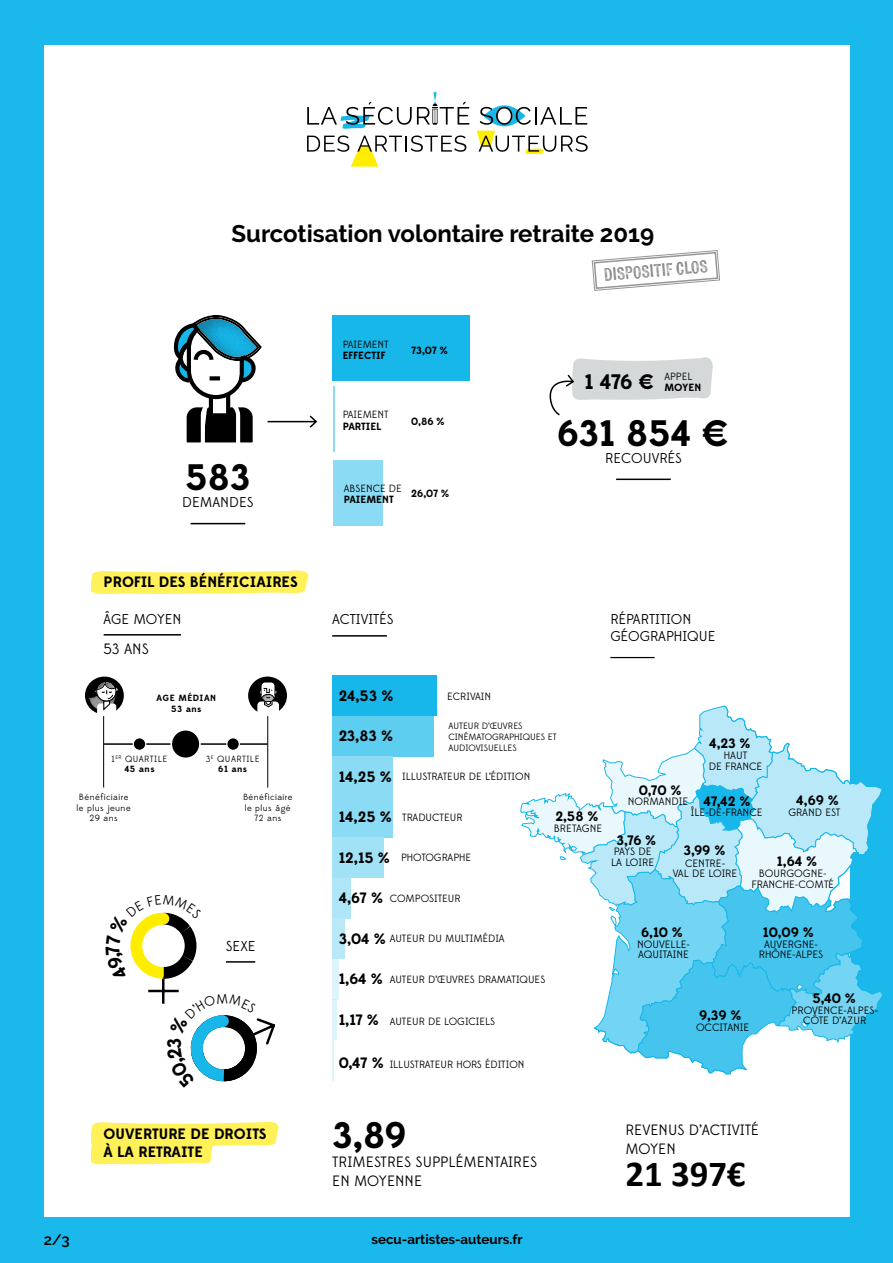
<style>
.page{position:relative;width:893px;height:1263px;background:#1bb8eb}
.page>*{position:absolute;margin:0;border:0;box-sizing:border-box;transform-origin:0 0}
.t1{font:700 36.75px "Edmondsans";color:#000}
.t2{font:700 36.75px "Calibri";color:#000}
.t3{font:700 24px "Raleway";color:#000}
.t4{font:700 21px "Edmondsans";color:#000}
.t5{font:18px "Kiln Sans";color:#808080}
.t6{font:700 15px/18px "Edmondsans";color:#000}
.t7{font:15px/18.8px "Edmondsans";color:#000}
.t8{font:600 15px "Raleway";color:#000}
.t9{font:14.25px/17.1px "Edmondsans";color:#000}
.t10{font:700 13.65px "Edmondsans";color:#000}
.t11{font:700 13.35px "Raleway";color:#000}
.t12{font:10.65px/10.6px "Edmondsans";color:#000;text-align:center}
.t13{font:10.5px "Edmondsans";color:#000}
.t14{font:700 10.5px "Edmondsans";color:#000}
.t15{font:9.15px/10.9px "Edmondsans";color:#000}
.t16{font:9px/10.5px "Edmondsans";letter-spacing:.05em;color:#000;text-align:center}
.t17{font:700 9px/10.5px "Edmondsans";letter-spacing:.05em;color:#000;text-align:center}
.s1{font-weight:700}
.s2{font-size:10.35px}
</style>
<div class="page">
<div style="left:44px;top:46px;width:805px;height:1171px;background:#fff"></div>
<svg style="left:307px;top:92px;width:162px;height:37px"></svg>
<svg style="left:307px;top:135px;width:159px;height:32px"></svg>
<svg style="left:477px;top:105px;width:111px;height:49px"></svg>
<svg style="left:91px;top:570px;width:218px;height:24px;background:#fff269"></svg>
<svg style="left:91px;top:1121px;width:188px;height:43px"></svg>
<hr style="left:191px;top:523px;width:54px;height:1px;background:#000">
<hr style="left:616px;top:479px;width:55px;height:1px;background:#000">
<svg style="left:173px;top:315px;width:89px;height:128px"></svg>
<div style="left:333px;top:460px;width:49px;height:65px;background:#8bdbf5"></div>
<hr style="left:333px;top:386px;width:2px;height:66px;background:#8bdbf5">
<div style="left:332px;top:315px;width:138px;height:65px;background:#17b7ea"></div>
<svg style="left:549px;top:357px;width:164px;height:59px"></svg>
<hr style="left:332px;top:635px;width:55px;height:2px;background:#000">
<hr style="left:104px;top:634px;width:77px;height:1px;background:#000">
<hr style="left:226px;top:961px;width:29px;height:2px;background:#000">
<div style="left:332px;top:675px;width:105px;height:41px;background:#17b7ea"></div>
<div style="left:332px;top:716px;width:102px;height:40px;background:#5dcdf0"></div>
<div style="left:332px;top:756px;width:61px;height:41px;background:#8bdbf5"></div>
<div style="left:332px;top:797px;width:61px;height:40px;background:#8bdbf5"></div>
<div style="left:332px;top:837px;width:52px;height:41px;background:#a2e2f7"></div>
<div style="left:332px;top:878px;width:19px;height:40px;background:#aee6f8"></div>
<div style="left:332px;top:918px;width:13px;height:41px;background:#b9e9f9"></div>
<div style="left:332px;top:959px;width:7px;height:40px;background:#dcf4fc"></div>
<div style="left:332px;top:999px;width:5px;height:41px;background:#dcf4fc"></div>
<hr style="left:332px;top:1040px;width:2px;height:40px;background:#b9e9f9">
<hr style="left:610px;top:657px;width:45px;height:1px;background:#000">
<svg style="left:520px;top:792px;width:74px;height:237px"></svg>
<svg style="left:594px;top:705px;width:288px;height:369px"></svg>
<hr style="left:162px;top:976px;width:2px;height:28px;background:#000">
<hr style="left:148px;top:990px;width:31px;height:2px;background:#000">
<hr style="left:268px;top:421px;width:48px;height:1px;background:#000">
<svg style="left:308px;top:415px;width:9px;height:13px"></svg>
<svg style="left:592px;top:250px;width:128px;height:41px"></svg>
<hr style="left:104px;top:743px;width:164px;height:2px;background:#000">
<div style="left:171px;top:730px;width:29px;height:28px;background:#000;border-radius:50%"></div>
<div style="left:170px;top:729px;width:31px;height:30px;border:2px solid #fff;border-radius:50%"></div>
<div style="left:133px;top:738px;width:13px;height:12px;background:#000;border-radius:50%"></div>
<div style="left:133px;top:737px;width:13px;height:14px;border:1px solid #fff;border-radius:50%"></div>
<div style="left:227px;top:738px;width:12px;height:12px;background:#000;border-radius:50%"></div>
<div style="left:226px;top:737px;width:14px;height:14px;border:1px solid #fff;border-radius:50%"></div>
<hr style="left:103px;top:710px;width:1px;height:77px;background:#000">
<hr style="left:267px;top:710px;width:1px;height:77px;background:#000">
<svg style="left:119px;top:700px;width:4px;height:4px"></svg>
<svg style="left:86px;top:689px;width:1px;height:15px"></svg>
<div style="left:94px;top:683px;width:31px;height:17px;background:#000"></div>
<svg style="left:87px;top:682px;width:32px;height:31px"></svg>
<svg style="left:91px;top:678px;width:34px;height:11px"></svg>
<div style="left:83px;top:675px;width:43px;height:41px;border:2px solid #fff;border-radius:50%"></div>
<svg style="left:247px;top:676px;width:41px;height:39px"></svg>
<svg style="left:249px;top:682px;width:37px;height:20px"></svg>
<svg style="left:257px;top:681px;width:22px;height:32px"></svg>
<div style="left:246px;top:675px;width:43px;height:41px;border:2px solid #fff;border-radius:50%"></div>
<svg style="left:130px;top:912px;width:67px;height:73px"></svg>
<svg style="left:190px;top:1015px;width:85px;height:67px"></svg>
<h2 class="t3" style="left:231px;top:220px;width:424px">Surcotisation volontaire retraite 2019</h2>
<h1 class="t1" style="left:185px;top:455px;width:67px">583</h1>
<h3 class="t9" style="left:182px;top:494px;width:73px">DEMANDES</h3>
<p class="t13" style="left:343px;top:338px;width:48px">PAIEMENT</p>
<p class="t14" style="left:343px;top:349px;width:44px">EFFECTIF</p>
<p class="t13" style="left:343px;top:409px;width:48px">PAIEMENT</p>
<p class="t14" style="left:343px;top:420px;width:40px">PARTIEL</p>
<p class="t14" style="left:411px;top:343px;width:38px">73,07 %</p>
<p class="t14" style="left:411px;top:415px;width:35px">0,86 %</p>
<p class="t13" style="left:344px;top:482px;width:59px">ABSENCE DE</p>
<p class="t14" style="left:344px;top:493px;width:52px">PAIEMENT</p>
<p class="t14" style="left:411px;top:487px;width:39px">26,07 %</p>
<h3 class="t6" style="left:104px;top:573px;width:195px">PROFIL DES BÉNÉFICIAIRES</h3>
<h3 class="t9" style="left:104px;top:611px;width:79px">ÂGE MOYEN</h3>
<h3 class="t9" style="left:332px;top:611px;width:63px">ACTIVITÉS</h3>
<h3 class="t7" style="left:104px;top:640px;width:47px">53 ANS</h3>
<h3 class="t5" style="left:603px;top:263px;width:106px;rotate:-5deg">DISPOSITIF CLOS</h3>
<h3 class="t4" style="left:584px;top:369px;width:72px">1 476 €</h3>
<p class="t13" style="left:664px;top:370px;width:29px">APPEL</p>
<p class="t14" style="left:664px;top:381px;width:38px">MOYEN</p>
<h1 class="t1" style="left:557px;top:411px;width:174px">631 854 €</h1>
<h3 class="t9" style="left:605px;top:450px;width:78px">RECOUVRÉS</h3>
<h3 class="t9" style="left:610px;top:611px;width:107px">RÉPARTITION<br>GÉOGRAPHIQUE</h3>
<p class="t17" style="left:157px;top:693px;width:61px">AGE MÉDIAN<br>53 ans</p>
<p class="t16" style="left:112px;top:754px;width:57px">1<sup>ER</sup> QUARTILE<br><span class="s1">45 ans</span></p>
<p class="t16" style="left:77px;top:792px;width:56px">Bénéficiaire le plus jeune<br>29 ans</p>
<p class="t16" style="left:243px;top:792px;width:51px">Bénéficiaire le plus âgé<br>72 ans</p>
<p class="t16" style="left:206px;top:754px;width:55px">3<sup>E</sup> QUARTILE<br><span class="s1">61 ans</span></p>
<h3 class="t9" style="left:226px;top:938px;width:31px">SEXE</h3>
<h3 class="t6" style="left:339px;top:687px;width:56px">24,53 %</h3>
<h3 class="t6" style="left:339px;top:727px;width:56px">23,83 %</h3>
<h3 class="t6" style="left:339px;top:768px;width:54px">14,25 %</h3>
<h3 class="t6" style="left:339px;top:808px;width:54px">14,25 %</h3>
<h3 class="t6" style="left:339px;top:849px;width:52px">12,15 %</h3>
<h3 class="t6" style="left:339px;top:889px;width:46px">4,67 %</h3>
<h3 class="t6" style="left:339px;top:930px;width:48px">3,04 %</h3>
<h3 class="t6" style="left:339px;top:970px;width:45px">1,64 %</h3>
<h3 class="t6" style="left:339px;top:1011px;width:42px">1,17 %</h3>
<h3 class="t6" style="left:339px;top:1054px;width:46px">0,47 %</h3>
<p class="t13" style="left:447px;top:690px;width:45px">ECRIVAIN</p>
<p class="t15" style="left:448px;top:720px;width:110px">AUTEUR D’ŒUVRES<br>CINÉMATOGRAPHIQUES ET<br>AUDIOVISUELLES</p>
<h3 class="t10" style="left:709px;top:735px;width:43px">4,23 %</h3>
<p class="t12" style="left:709px;top:750px;width:55px">HAUT<br>DE FRANCE</p>
<p class="t13" style="left:402px;top:771px;width:130px">ILLUSTRATEUR DE L’ÉDITION</p>
<p class="t13" style="left:402px;top:812px;width:62px">TRADUCTEUR</p>
<p class="t13" style="left:401px;top:852px;width:72px">PHOTOGRAPHE</p>
<p class="t13" style="left:390px;top:892px;width:73px">COMPOSITEUR</p>
<p class="t13" style="left:390px;top:933px;width:116px">AUTEUR DU MULTIMÉDIA</p>
<p class="t13" style="left:390px;top:973px;width:157px">AUTEUR D’ŒUVRES DRAMATIQUES</p>
<p class="t13" style="left:390px;top:1015px;width:107px"><span class="s2">A</span>UTEUR DE LOGICIELS</p>
<p class="t13" style="left:390px;top:1058px;width:136px">ILLUSTRATEUR HORS ÉDITION</p>
<h3 class="t10" style="left:639px;top:781px;width:44px">0,70 %</h3>
<h3 class="t10" style="left:796px;top:792px;width:44px">4,69 %</h3>
<h3 class="t10" style="left:704px;top:793px;width:48px">47,42 %</h3>
<h3 class="t10" style="left:683px;top:842px;width:43px">3,99 %</h3>
<p class="t12" style="left:628px;top:796px;width:62px">NORMANDIE</p>
<p class="t12" style="left:691px;top:808px;width:73px">ÎLE-DE-FRANCE</p>
<h3 class="t10" style="left:555px;top:808px;width:44px">2,58 %</h3>
<p class="t12" style="left:788px;top:807px;width:54px">GRAND EST</p>
<p class="t12" style="left:554px;top:823px;width:50px">BRETAGNE</p>
<h3 class="t10" style="left:617px;top:832px;width:41px">3,76 %</h3>
<p class="t12" style="left:611px;top:847px;width:45px;text-align:left">PAYS DE<br>LA LOIRE</p>
<h3 class="t10" style="left:777px;top:853px;width:41px">1,64 %</h3>
<p class="t12" style="left:673px;top:858px;width:66px">CENTRE-<br>VAL DE LOIRE</p>
<p class="t12" style="left:751px;top:869px;width:84px">BOURGOGNE-<br>FRANCHE-COMTÉ</p>
<h3 class="t10" style="left:763px;top:924px;width:52px">10,09 %</h3>
<h3 class="t10" style="left:641px;top:924px;width:43px">6,10 %</h3>
<p class="t12" style="left:759px;top:939px;width:66px">AUVERGNE-<br>RHÔNE-ALPES</p>
<p class="t12" style="left:637px;top:939px;width:54px;text-align:left">NOUVELLE-<br>AQUITAINE</p>
<h3 class="t10" style="left:812px;top:989px;width:45px">5,40 %</h3>
<p class="t12" style="left:791px;top:1005px;width:88px">PROVENCE-ALPES-<br>CÔTE D’AZUR</p>
<h3 class="t10" style="left:699px;top:1007px;width:44px">9,39 %</h3>
<p class="t12" style="left:696px;top:1022px;width:55px">OCCITANIE</p>
<h3 class="t6" style="left:104px;top:1125px;width:164px">OUVERTURE DE DROITS<br>À LA RETRAITE</h3>
<h1 class="t1" style="left:332px;top:1113px;width:76px">3,89</h1>
<h3 class="t7" style="left:332px;top:1153px;width:207px">TRIMESTRES SUPPLÉMENTAIRES<br>EN MOYENNE</h3>
<h3 class="t7" style="left:625px;top:1121px;width:135px">REVENUS D’ACTIVITÉ<br>MOYEN</h3>
<h1 class="t2" style="left:625px;top:1147px;width:122px">21 397€</h1>
<h3 class="t8" style="left:44px;top:1231px;width:27px">2/3</h3>
<p class="t11" style="left:371px;top:1232px;width:153px">secu-artistes-auteurs.fr</p>
</div>
